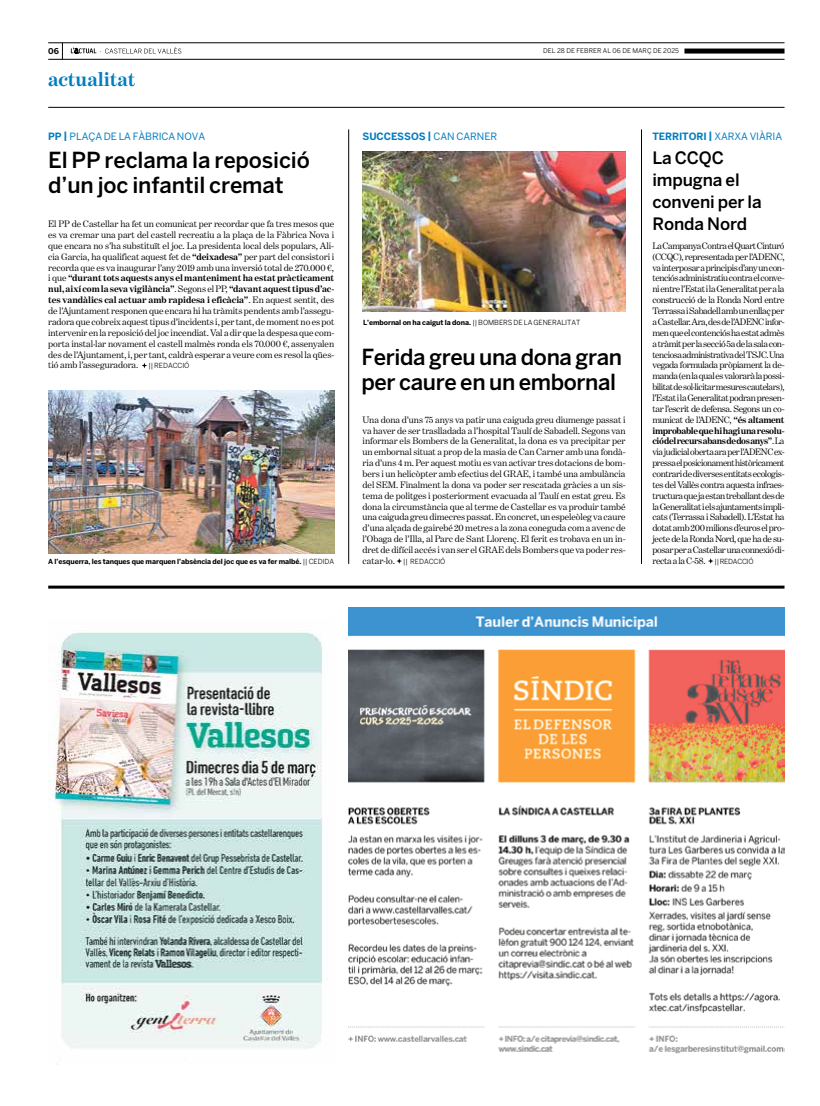
<style>
.page{position:relative;width:820px;height:1106px;background:#fff}
.page>*{position:absolute;margin:0;border:0;box-sizing:border-box;transform-origin:0 0}
.t1{font:500 22px/25px "Benton Sans";letter-spacing:-.01em;color:#000}
.t2{font:700 20px "Benton Modern One";letter-spacing:-.005em;color:#007dc1}
.t3{font:500 17px/22px "Benton Sans";letter-spacing:-.01em;color:#000}
.t4{font:10px "Benton Sans";letter-spacing:-.005em;color:#007dc1}
.t5{font:700 10px "Benton Sans";letter-spacing:-.01em;color:#007dc1}
.t6{font:9.5px/10.9px "Benton Modern One";letter-spacing:-.005em;color:#000;text-align:justify}
.t7{font:700 8px "Benton Sans";color:#000}
.t8{font:700 7px "Benton Sans";letter-spacing:-.01em;color:#000}
.t9{font:7px "Benton Sans";letter-spacing:-.005em;color:#000}
.t10{font:6.5px "Benton Sans";letter-spacing:.005em;color:#000}
.s1{font-weight:700}
.s2{font-weight:400}
.s3{font-family:"Benton Sans";font-size:7px}
.s4{font-family:"Benton Modern One";font-size:9.5px}
</style>
<div class="page">
<svg style="left:62px;top:44px;width:1px;height:15px"></svg>
<hr style="left:48px;top:107px;width:736px;height:1px;background:#000">
<hr style="left:48px;top:43px;width:736px;height:1px;background:#000">
<hr style="left:48px;top:59px;width:736px;height:1px;background:#000">
<div style="left:684px;top:49px;width:100px;height:5px;background:#000"></div>
<svg style="left:71px;top:47px;width:110px;height:7px"></svg>
<hr style="left:48px;top:585px;width:736px;height:3px;background:#000">
<svg style="left:141px;top:363px;width:6px;height:5px"></svg>
<svg style="left:396px;top:558px;width:6px;height:6px"></svg>
<img style="left:48px;top:390px;width:286px;height:163px">
<img style="left:362px;top:151px;width:263px;height:160px">
<svg style="left:708px;top:558px;width:5px;height:6px"></svg>
<hr style="left:641px;top:129px;width:1px;height:435px;background:#000">
<hr style="left:348px;top:129px;width:1px;height:435px;background:#000">
<img style="left:48px;top:632px;width:275px;height:417px">
<img style="left:348px;top:607px;width:436px;height:447px">
<p class="t7" style="left:48px;top:46px;width:12px">06</p>
<p class="t10" style="left:543px;top:47px;width:137px">DEL 28 DE FEBRER AL 06 DE MARÇ DE 2025</p>
<h2 class="t2" style="left:48px;top:68px;width:89px">actualitat</h2>
<p class="t4" style="left:48px;top:131px;width:158px"><span class="s1">PP |</span> PLAÇA DE LA FÀBRICA NOVA</p>
<p class="t5" style="left:362px;top:131px;width:136px">SUCCESSOS | <span class="s2">CAN CARNER</span></p>
<p class="t4" style="left:652px;top:131px;width:131px"><span class="s1">TERRITORI |</span> XARXA VIÀRIA</p>
<h1 class="t1" style="left:48px;top:147px;width:263px">El PP reclama la reposició d’un joc infantil cremat</h1>
<p class="t6" style="left:48px;top:218px;width:287px">El PP de Castellar ha fet un comunicat per recordar que fa tres mesos que es va cremar una part del castell recreatiu a la plaça de la Fàbrica Nova i que encara no s’ha substituït el joc. La presidenta local dels populars, Ali&shy;cia Garcia, ha qualificat aquest fet de <span class="s1">“deixadesa”</span> per part del consistori i recorda que es va inaugurar l’any 2019 amb una inversió total de 270.000 €, i que <span class="s1">“durant tots aquests anys el manteniment ha estat pràcticament nul, així com la seva vigilància”</span>. Segons el PP, <span class="s1">“davant aquest tipus d’ac&shy;tes vandàlics cal actuar amb rapidesa i eficàcia”</span>. En aquest sentit, des de l’Ajuntament responen que encara hi ha tràmits pendents amb l’assegu&shy;radora que cobreix aquest tipus d’incidents i, per tant, de moment no es pot intervenir en la reposició del joc incendiat. Val a dir que la despesa que com&shy;porta instal·lar novament el castell malmès ronda els 70.000 €, assenyalen des de l’Ajuntament, i, per tant, caldrà esperar a veure com es resol la qües&shy;tió amb l’asseguradora. <span class="s3">|| REDACCIÓ</span></p>
<p class="t8" style="left:48px;top:557px;width:287px">A l’esquerra, les tanques que marquen l’absència del joc que es va fer malbé. <span class="s2">|| CEDIDA</span></p>
<p class="t8" style="left:363px;top:318px;width:219px">L’embornal on ha caigut la dona. <span class="s2">|| BOMBERS DE LA GENERALITAT</span></p>
<h1 class="t1" style="left:361px;top:344px;width:262px">Ferida greu una dona gran per caure en un embornal</h1>
<p class="t6" style="left:362px;top:414px;width:264px">Una dona d’uns 75 anys va patir una caiguda greu diumenge passat i va haver de ser traslladada a l’hospital Taulí de Sabadell. Segons van informar els Bombers de la Generalitat, la dona es va precipitar per un embornal situat a prop de la masia de Can Carner amb una fondà&shy;ria d’uns 4 m. Per aquest motiu es van activar tres dotacions de bom&shy;bers i un helicòpter amb efectius del GRAE, i també una ambulància del SEM. Finalment la dona va poder ser rescatada gràcies a un sis&shy;tema de politges i posteriorment evacuada al Taulí en estat greu. Es dona la circumstància que al terme de Castellar es va produir també una caiguda greu dimecres passat. En concret, un espeleòleg va caure d’una alçada de gairebé 20 metres a la zona coneguda com a avenc de l’Obaga de l’Illa, al Parc de Sant Llorenç. El ferit es trobava en un in&shy;dret de difícil accés i van ser el GRAE dels Bombers que va poder res-</p>
<p class="t9" style="left:362px;top:557px;width:84px"><span class="s4">catar-lo.</span> || REDACCIÓ</p>
<h3 class="t3" style="left:652px;top:146px;width:111px">La CCQC impugna el conveni per la<br>Ronda Nord</h3>
<p class="t6" style="left:652px;top:240px;width:134px">La Campanya Contra el Quart Cinturó (CCQC), representada per l’ADENC, va interposar a principis d’any un con&shy;tenciós administratiu contra el conve&shy;ni entre l’Estat i la Generalitat per a la construcció de la Ronda Nord entre Terrassa i Sabadell amb un enllaç per a Castellar. Ara, des de l’ADENC infor&shy;men que el contenciós ha estat admès a tràmit per la secció 5a de la sala con&shy;tenciosa administrativa del TSJC. Una vegada formulada pròpiament la de&shy;manda (en la qual es valorarà la possi&shy;bilitat de sol·licitar mesures cautelars), l’Estat i la Generalitat podran presen&shy;tar l’escrit de defensa. Segons un co&shy;municat de l’ADENC, <span class="s1">“és altament improbable que hi hagi una resolu&shy;ció del recurs abans de dos anys”</span>. La via judicial oberta ara per l’ADENC ex&shy;pressa el posicionament històricament contrari de diverses entitats ecologis&shy;tes del Vallès contra aquesta infraes&shy;tructura que ja estan treballant des de la Generalitat i els ajuntaments impli&shy;cats (Terrassa i Sabadell). L’Estat ha dotat amb 200 milions d’euros el pro&shy;jecte de la Ronda Nord, que ha de su&shy;posar per a Castellar una connexió di&shy;recta a la C-58. <span class="s3">|| REDACCIÓ</span></p>
</div>
